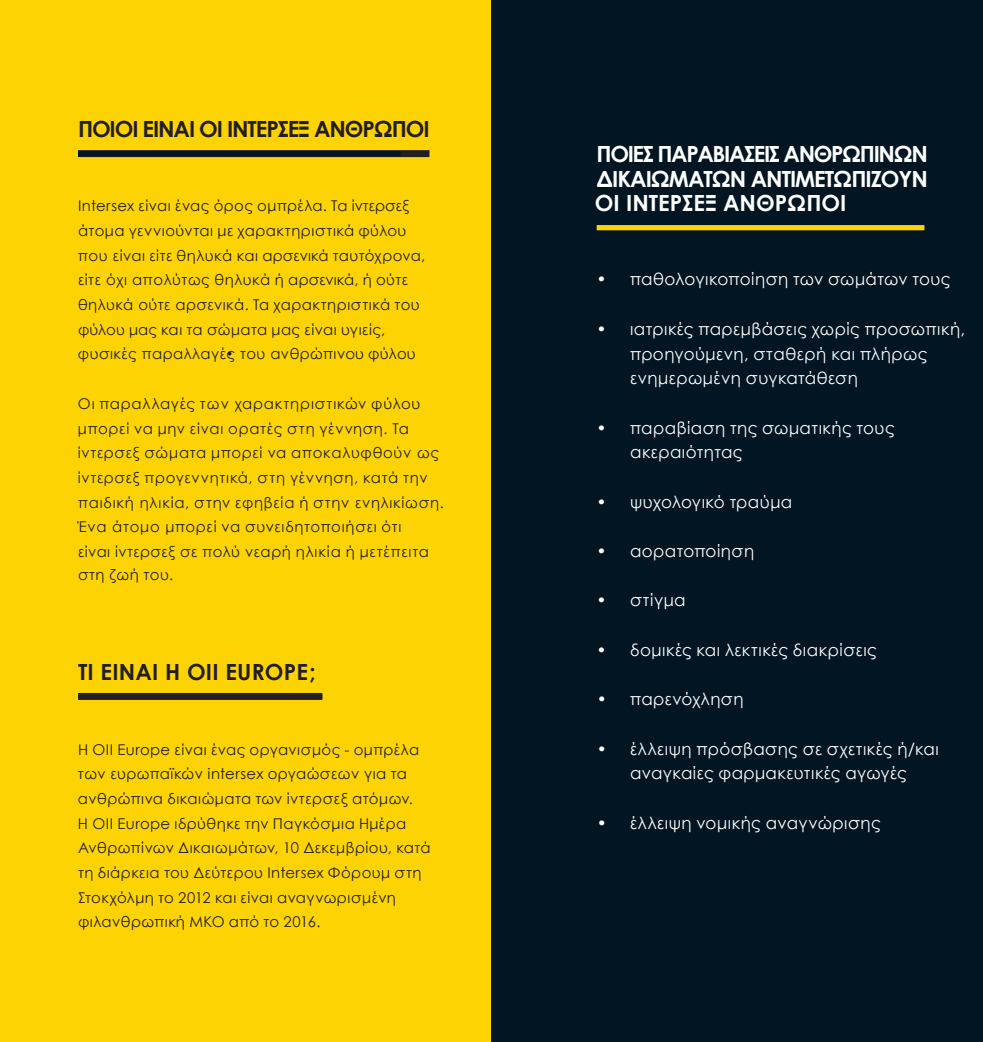
<style>
.page{position:relative;width:983px;height:1042px;background:#fff}
.page>*{position:absolute;margin:0;border:0;box-sizing:border-box;transform-origin:0 0}
.t1{font:700 22.22px/24.7px "Century Gothic";letter-spacing:-.045em;color:#fff;text-align:justify}
.t2{font:700 22.22px "Century Gothic";letter-spacing:-.05em;color:#231f20}
.t3{font:700 22.22px "Century Gothic";letter-spacing:.01em;color:#231f20}
.t4{font:16.62px/24.7px "Century Gothic";letter-spacing:.025em;color:#fff}
.t5{font:14.88px/24.7px "Century Gothic";letter-spacing:.03em;color:#231f20}
.t6{font:14.88px/24.7px "Century Gothic";letter-spacing:.05em;color:#231f20}
.t7{font:14.88px "Arial";color:#231f20}
</style>
<div class="page">
<div style="left:0;top:0;width:493px;height:1042px;background:#fed304"></div>
<div style="left:491px;top:0;width:491px;height:1042px;background:#011622"></div>
<div style="left:78px;top:150px;width:351px;height:7px;background:#231f20"></div>
<div style="left:78px;top:151px;width:322px;height:5px;background:#011622"></div>
<div style="left:596px;top:225px;width:328px;height:5px;background:#fed304"></div>
<div style="left:78px;top:693px;width:244px;height:7px;background:#231f20"></div>
<p class="t2" style="left:78px;top:112px;width:353px">ΠΟΙΟΙ ΕΙΝΑΙ ΟΙ ΙΝΤΕΡΣΕΞ ΑΝΘΡΩΠΟΙ</p>
<p class="t5" style="left:78px;top:193px;width:348px">Intersex είναι ένας όρος ομπρέλα. Τα ίντερσεξ άτομα γεννιούνται με χαρακτηριστικά φύλου που είναι είτε θηλυκά και αρσενικά ταυτόχρονα, είτε όχι απολύτως θηλυκά ή αρσενικά, ή ούτε θηλυκά ούτε αρσενικά. Τα χαρακτηριστικά του φύλου μας και τα σώματα μας είναι υγιείς, φυσικές παραλλαγές του ανθρώπινου φύλου</p>
<p class="t7" style="left:227px;top:344px;width:7px">•</p>
<p class="t6" style="left:78px;top:391px;width:367px">Οι παραλλαγές των χαρακτηριστικών φύλου μπορεί να μην είναι ορατές στη γέννηση. Τα ίντερσεξ σώματα μπορεί να αποκαλυφθούν ως ίντερσεξ προγεννητικά, στη γέννηση, κατά την παιδική ηλικία, στην εφηβεία ή στην ενηλικίωση.<br>Ένα άτομο μπορεί να συνειδητοποιήσει ότι<br>είναι ίντερσεξ σε πολύ νεαρή ηλικία ή μετέπειτα</p>
<p class="t5" style="left:78px;top:562px;width:97px">στη ζωή του.</p>
<p class="t3" style="left:78px;top:655px;width:239px">ΤΙ ΕΙΝΑΙ Η OII EUROPE;</p>
<p class="t5" style="left:78px;top:736px;width:354px">Η OII Europe είναι ένας οργανισμός - ομπρέλα των ευρωπαϊκών intersex οργαώσεων για τα ανθρώπινα δικαιώματα των ίντερσεξ ατόμων.<br>Η OII Europe ιδρύθηκε την Παγκόσμια Ημέρα Ανθρωπίνων Δικαιωμάτων, 10 Δεκεμβρίου, κατά τη διάρκεια του Δεύτερου Intersex Φόρουμ στη Στοκχόλμη το 2012 και είναι αναγνωρισμένη φιλανθρωπική ΜΚΟ από το 2016.</p>
<p class="t1" style="left:594px;top:141px;width:334px">ΠΟΙΕΣ ΠΑΡΑΒΙΑΣΕΙΣ ΑΝΘΡΩΠΙΝΩΝ ΔΙΚΑΙΩΜΑΤΩΝ ΑΝΤΙΜΕΤΩΠΙΖΟΥΝ ΟΙ ΙΝΤΕΡΣΕΞ ΑΝΘΡΩΠΟΙ</p>
<p class="t4" style="left:596px;top:267px;width:355px">• παθολογικοποίηση των σωμάτων τους</p>
<p class="t4" style="left:630px;top:316px;width:336px;text-indent:-33px">• ιατρικές παρεμβάσεις χωρίς προσωπική, προηγούμενη, σταθερή και πλήρως ενημερωμένη συγκατάθεση</p>
<p class="t4" style="left:630px;top:415px;width:266px;text-indent:-33px">• παραβίαση της σωματικής τους ακεραιότητας</p>
<p class="t4" style="left:596px;top:489px;width:197px">• ψυχολογικό τραύμα</p>
<p class="t4" style="left:596px;top:538px;width:159px">• αορατοποίηση</p>
<p class="t4" style="left:596px;top:588px;width:90px">• στίγμα</p>
<p class="t4" style="left:596px;top:637px;width:282px">• δομικές και λεκτικές διακρίσεις</p>
<p class="t4" style="left:596px;top:686px;width:148px">• παρενόχληση</p>
<p class="t4" style="left:596px;top:736px;width:343px;text-align:center">• έλλειψη πρόσβασης σε σχετικές ή/και αναγκαίες φαρμακευτικές αγωγές</p>
<p class="t4" style="left:596px;top:810px;width:285px">• έλλειψη νομικής αναγνώρισης</p>
</div>
